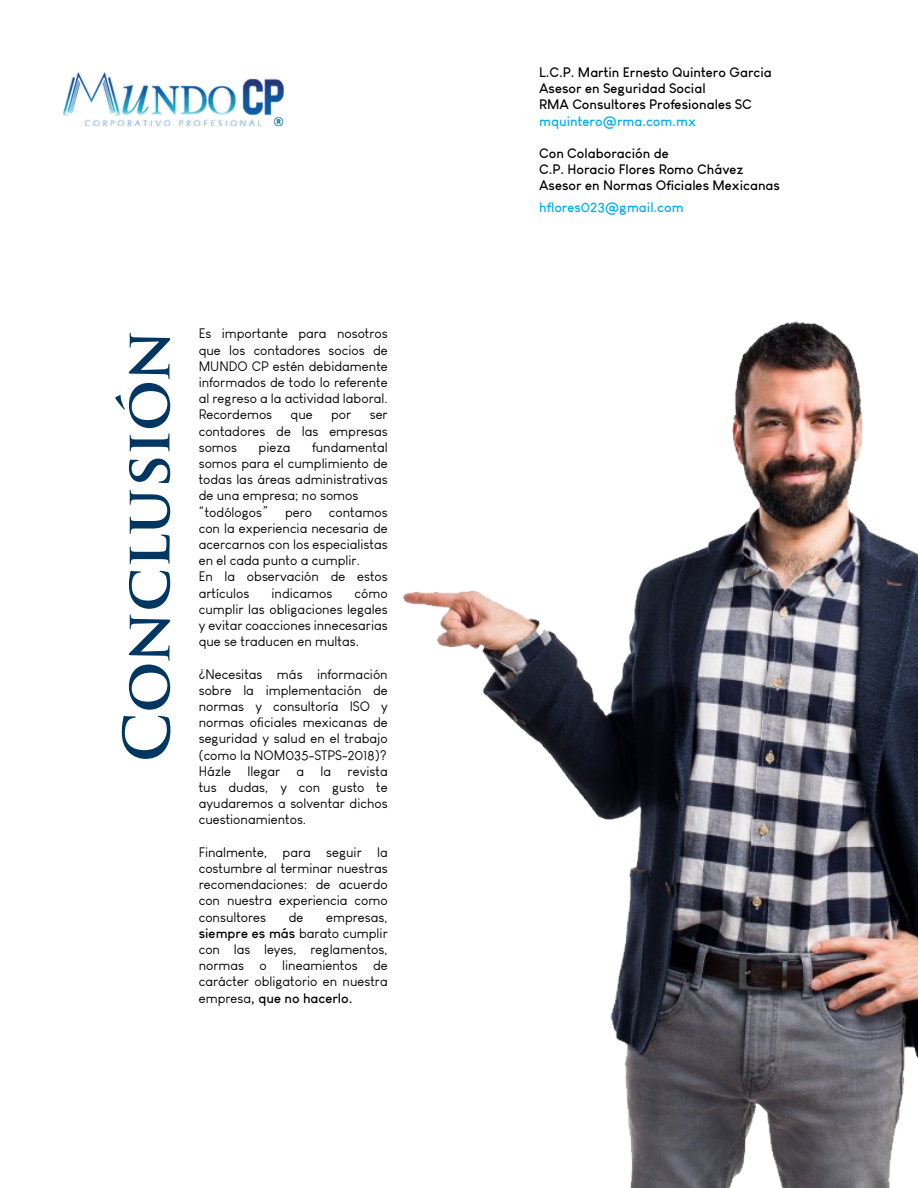
<style>
.page{position:relative;width:918px;height:1188px;background:#fff}
.page>*{position:absolute;margin:0;border:0;box-sizing:border-box;transform-origin:0 0}
.t1{font:700 61.95px "Trajan Pro";letter-spacing:-.01em;color:#003662}
.t2{font:13.5px/16.2px "Louis George Cafe";color:#000;text-align:justify}
.t3{font:700 13.5px "Louis George Cafe";color:#000}
.t4{font:700 13.5px "Louis George Cafe";color:#00aeef}
.s1{font-weight:700}
</style>
<div class="page">
<img style="left:403px;top:321px;width:515px;height:867px">
<img style="left:62px;top:72px;width:222px;height:55px">
<p class="t1" style="left:108px;top:762px;width:434px;rotate:-90deg">Conclusión</p>
<p class="t2" style="left:199px;top:325px;width:191px">Es importante para nosotros que los contadores socios de MUNDO CP estén debidamente informados de todo lo referente al regreso a la actividad laboral.<br>Recordemos</p>
<p class="t2" style="left:199px;top:406px;width:191px;text-indent:171px">ser contadores de las empresas somos</p>
<p class="t2" style="left:291px;top:406px;width:24px">que</p>
<p class="t2" style="left:331px;top:406px;width:22px">por</p>
<p class="t2" style="left:199px;top:439px;width:191px;text-indent:113px">fundamental somos para el cumplimiento de todas las áreas administrativas de una empresa; no somos</p>
<p class="t2" style="left:199px;top:504px;width:191px">“todólogos” pero contamos con la experiencia necesaria de acercarnos con los especialistas en el cada punto a cumplir.</p>
<p class="t2" style="left:199px;top:568px;width:191px">En la observación de estos artículos</p>
<p class="t2" style="left:259px;top:439px;width:34px">pieza</p>
<p class="t2" style="left:272px;top:585px;width:62px">indicamos</p>
<p class="t2" style="left:199px;top:585px;width:191px;text-indent:156px">cómo cumplir las obligaciones legales y evitar coacciones innecesarias que se traducen en multas.</p>
<p class="t2" style="left:199px;top:666px;width:191px">¿Necesitas más información sobre la implementación de normas y consultoría ISO y normas oficiales mexicanas de seguridad y salud en el trabajo (como la NOM035-STPS-2018)?</p>
<p class="t2" style="left:199px;top:763px;width:191px">Házle llegar a la revista tus dudas, y con gusto te ayudaremos a solventar dichos cuestionamientos.</p>
<p class="t2" style="left:199px;top:844px;width:191px">Finalmente, para seguir la costumbre al terminar nuestras recomendaciones: de acuerdo con nuestra experiencia como consultores</p>
<p class="t2" style="left:289px;top:909px;width:16px">de</p>
<p class="t2" style="left:199px;top:909px;width:191px;text-indent:127px">empresas, <span class="s1">siempre es más</span> barato cumplir con las leyes, reglamentos, normas o lineamientos de carácter obligatorio en nuestra empresa<span class="s1">, que no hacerlo.</span></p>
<p class="t3" style="left:539px;top:64px;width:234px">L.C.P. Martin Ernesto Quintero Garcia</p>
<p class="t3" style="left:539px;top:80px;width:168px">Asesor en Seguridad Social</p>
<p class="t3" style="left:539px;top:96px;width:214px">RMA Consultores Profesionales SC</p>
<p class="t4" style="left:539px;top:112px;width:158px">mquintero@rma.com.mx</p>
<p class="t3" style="left:539px;top:145px;width:131px">Con Colaboración de</p>
<p class="t3" style="left:539px;top:161px;width:206px">C.P. Horacio Flores Romo Chávez</p>
<p class="t3" style="left:539px;top:177px;width:242px">Asesor en Normas Oficiales Mexicanas</p>
<p class="t4" style="left:539px;top:199px;width:146px">hflores023@gmail.com</p>
</div>
